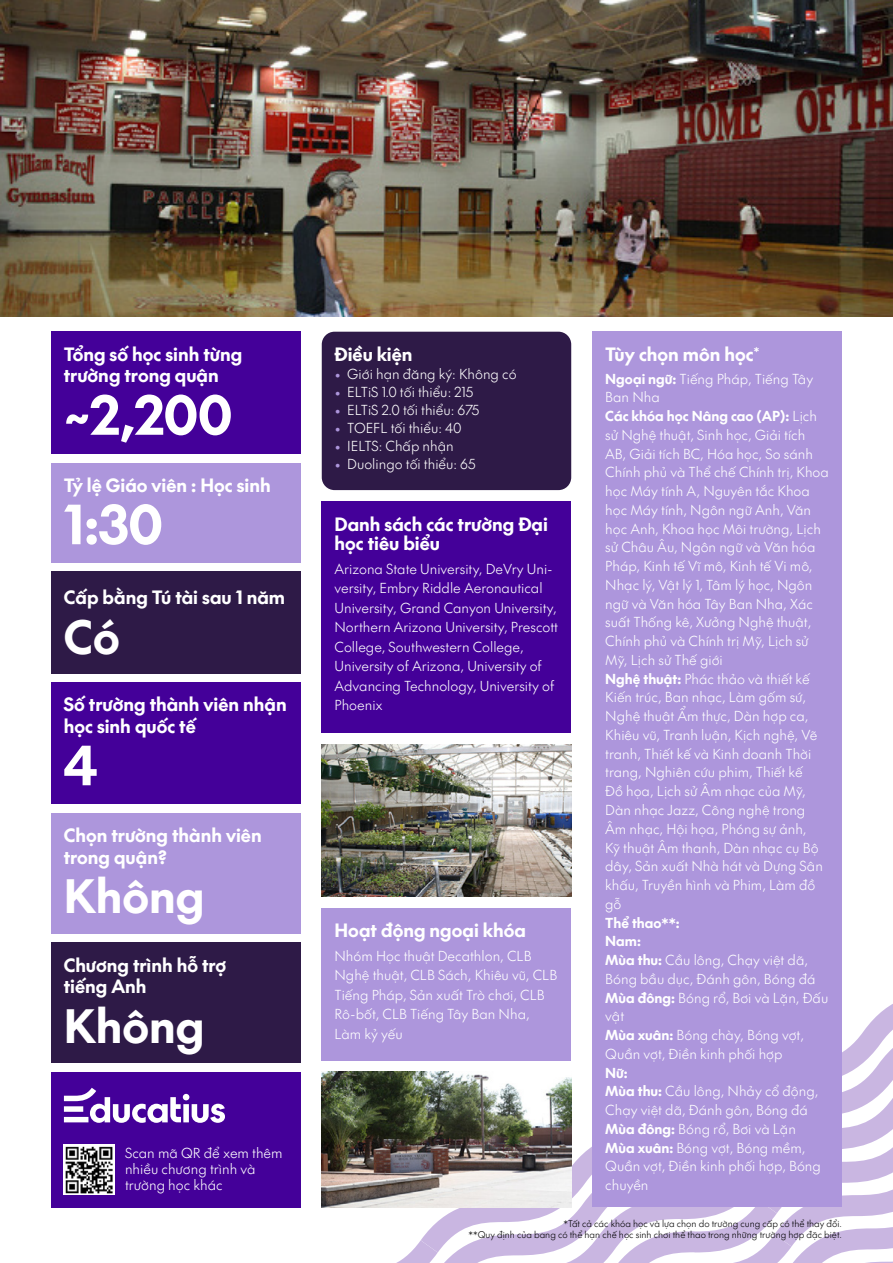
<style>
.page{position:relative;width:893px;height:1263px;background:#fff}
.page>*{position:absolute;margin:0;border:0;box-sizing:border-box;transform-origin:0 0}
.t1{font:52.5px "SVN The Future Bold";color:#fff}
.t2{font:45px "SVN The Future Bold";color:#fff}
.t3{font:18px/21.6px "SVN The Future Bold";color:#fff}
.t4{font:13.5px/18.8px "SVN The Future Light";color:#fff}
.t5{font:13.5px/18.8px "SVN The Future Bold";color:#fff}
.t6{font:9px/10.8px "SVN The Future Light";color:#000;text-align:right}
.s1{font-family:"The Future";font-weight:300;color:#ad96dc}
.s2{font-family:"SVN The Future Bold"}
.s3{font-family:"SVN The Future Light"}
</style>
<div class="page">
<svg style="left:389px;top:1004px;width:504px;height:259px"></svg>
<img style="left:0;top:0;width:893px;height:317px">
<div style="left:51px;top:332px;width:249px;height:122px;background:#409"></div>
<div style="left:51px;top:463px;width:249px;height:99px;background:#ad96dc"></div>
<div style="left:51px;top:571px;width:249px;height:102px;background:#2e1a47"></div>
<div style="left:322px;top:502px;width:249px;height:231px;background:#409"></div>
<div style="left:322px;top:332px;width:249px;height:158px;background:#2e1a47;border-radius:13px"></div>
<div style="left:592px;top:332px;width:250px;height:875px;background:#ad96dc"></div>
<div style="left:322px;top:908px;width:249px;height:152px;background:#ad96dc"></div>
<div style="left:51px;top:682px;width:249px;height:122px;background:#409"></div>
<div style="left:51px;top:1072px;width:249px;height:135px;background:#409"></div>
<img style="left:64px;top:1144px;width:51px;height:50px">
<svg style="left:64px;top:1088px;width:161px;height:35px"></svg>
<div style="left:51px;top:942px;width:249px;height:121px;background:#2e1a47"></div>
<div style="left:51px;top:813px;width:249px;height:120px;background:#ad96dc"></div>
<img style="left:322px;top:744px;width:249px;height:152px">
<img style="left:322px;top:1072px;width:249px;height:135px">
<h3 class="t3" style="left:64px;top:342px;width:180px">Tổng số học sinh từng trường trong quận</h3>
<h1 class="t1" style="left:64px;top:373px;width:170px">~2,200</h1>
<h3 class="t3" style="left:64px;top:473px;width:208px">Tỷ lệ Giáo viên : Học sinh</h3>
<h1 class="t1" style="left:64px;top:482px;width:101px">1:30</h1>
<h3 class="t3" style="left:64px;top:585px;width:223px">Cấp bằng Tú tài sau 1 năm</h3>
<h2 class="t2" style="left:64px;top:600px;width:57px">Có</h2>
<h3 class="t3" style="left:64px;top:692px;width:225px">Số trường thành viên nhận học sinh quốc tế</h3>
<h1 class="t1" style="left:64px;top:723px;width:35px">4</h1>
<h3 class="t3" style="left:64px;top:823px;width:199px">Chọn trường thành viên trong quận?</h3>
<h2 class="t2" style="left:64px;top:860px;width:142px">Không</h2>
<h3 class="t3" style="left:64px;top:952px;width:164px">Chương trình hỗ trợ tiếng Anh</h3>
<h2 class="t2" style="left:64px;top:989px;width:142px">Không</h2>
<p class="t4" style="left:125px;top:1144px;width:159px;line-height:16.2px">Scan mã QR để xem thêm nhiều chương trình và trường học khác</p>
<h3 class="t3" style="left:334px;top:342px;width:80px">Điều kiện</h3>
<p class="t4" style="left:334px;top:363px;width:184px"><span class="s1">•</span> Giới hạn đăng ký: Không có</p>
<p class="t4" style="left:334px;top:381px;width:140px"><span class="s1">•</span> ELTiS 1.0 tối thiểu: 215</p>
<p class="t4" style="left:334px;top:399px;width:146px"><span class="s1">•</span> ELTiS 2.0 tối thiểu: 675</p>
<p class="t4" style="left:334px;top:417px;width:129px"><span class="s1">•</span> TOEFL tối thiểu: 40</p>
<p class="t4" style="left:334px;top:435px;width:121px"><span class="s1">•</span> IELTS: Chấp nhận</p>
<p class="t4" style="left:334px;top:453px;width:143px"><span class="s1">•</span> Duolingo tối thiểu: 65</p>
<h3 class="t3" style="left:334px;top:513px;width:215px;line-height:19.5px">Danh sách các trường Đại học tiêu biểu</h3>
<p class="t4" style="left:334px;top:558px;width:225px;line-height:19.5px">Arizona State University, DeVry Uni&shy;versity, Embry Riddle Aeronautical University, Grand Canyon University, Northern Arizona University, Prescott College, Southwestern College, University of Arizona, University of Advancing Technology, University of Phoenix</p>
<h3 class="t3" style="left:334px;top:918px;width:193px">Hoạt động ngoại khóa</h3>
<p class="t4" style="left:334px;top:945px;width:224px;line-height:19.5px">Nhóm Học thuật Decathlon, CLB<br>Nghệ thuật, CLB Sách, Khiêu vũ, CLB<br>Tiếng Pháp, Sản xuất Trò chơi, CLB<br>Rô-bốt, CLB Tiếng Tây Ban Nha,<br>Làm kỷ yếu</p>
<h3 class="t3" style="left:605px;top:342px;width:156px">Tùy chọn môn học<sup>*</sup></h3>
<p class="t4" style="left:605px;top:368px;width:209px"><span class="s2">Ngoại ngữ:</span> Tiếng Pháp, Tiếng Tây<br>Ban Nha</p>
<p class="t5" style="left:605px;top:406px;width:213px">Các khóa học Nâng cao (AP): <span class="s3">Lịch</span></p>
<p class="t4" style="left:605px;top:425px;width:225px">sử Nghệ thuật, Sinh học, Giải tích<br>AB, Giải tích BC, Hóa học, So sánh<br>Chính phủ và Thể chế Chính trị, Khoa học Máy tính A, Nguyên tắc Khoa học Máy tính, Ngôn ngữ Anh, Văn học Anh, Khoa học Môi trường, Lịch sử Châu Âu, Ngôn ngữ và Văn hóa<br>Pháp, Kinh tế Vĩ mô, Kinh tế Vi mô,<br>Nhạc lý, Vật lý 1, Tâm lý học, Ngôn ngữ và Văn hóa Tây Ban Nha, Xác suất Thống kê, Xưởng Nghệ thuật,<br>Chính phủ và Chính trị Mỹ, Lịch sử<br>Mỹ, Lịch sử Thế giới<br><span class="s2">Nghệ thuật:</span> Phác thảo và thiết kế<br>Kiến trúc, Ban nhạc, Làm gốm sứ,<br>Nghệ thuật Ẩm thực, Dàn hợp ca,<br>Khiêu vũ, Tranh luận, Kịch nghệ, Vẽ tranh, Thiết kế và Kinh doanh Thời trang, Nghiên cứu phim, Thiết kế<br>Đồ họa, Lịch sử Âm nhạc của Mỹ,<br>Dàn nhạc Jazz, Công nghệ trong<br>Âm nhạc, Hội họa, Phóng sự ảnh,<br>Kỹ thuật Âm thanh, Dàn nhạc cụ Bộ dây, Sản xuất Nhà hát và Dựng Sân khấu, Truyền hình và Phim, Làm đồ gỗ</p>
<p class="t5" style="left:605px;top:912px;width:76px">Thể thao**:<br>Nam:</p>
<p class="t4" style="left:605px;top:950px;width:225px"><span class="s2">Mùa thu:</span> Cầu lông, Chạy việt dã,<br>Bóng bầu dục, Đánh gôn, Bóng đá<br><span class="s2">Mùa đông:</span> Bóng rổ, Bơi và Lặn, Đấu vật<br><span class="s2">Mùa xuân:</span> Bóng chày, Bóng vợt,<br>Quần vợt, Điền kinh phối hợp</p>
<p class="t5" style="left:605px;top:1062px;width:24px">Nữ:</p>
<p class="t4" style="left:605px;top:1081px;width:217px"><span class="s2">Mùa thu:</span> Cầu lông, Nhảy cổ động,<br>Chạy việt dã, Đánh gôn, Bóng đá<br><span class="s2">Mùa đông:</span> Bóng rổ, Bơi và Lặn<br><span class="s2">Mùa xuân:</span> Bóng vợt, Bóng mềm,<br>Quần vợt, Điền kinh phối hợp, Bóng chuyền</p>
<p class="t6" style="left:468px;top:1217px;width:375px">*Tất cả các khóa học và lựa chọn do trường cung cấp có thể thay đổi.<br>**Quy định của bang có thể hạn chế học sinh chơi thể thao trong những trường hợp đặc biệt.</p>
</div>
